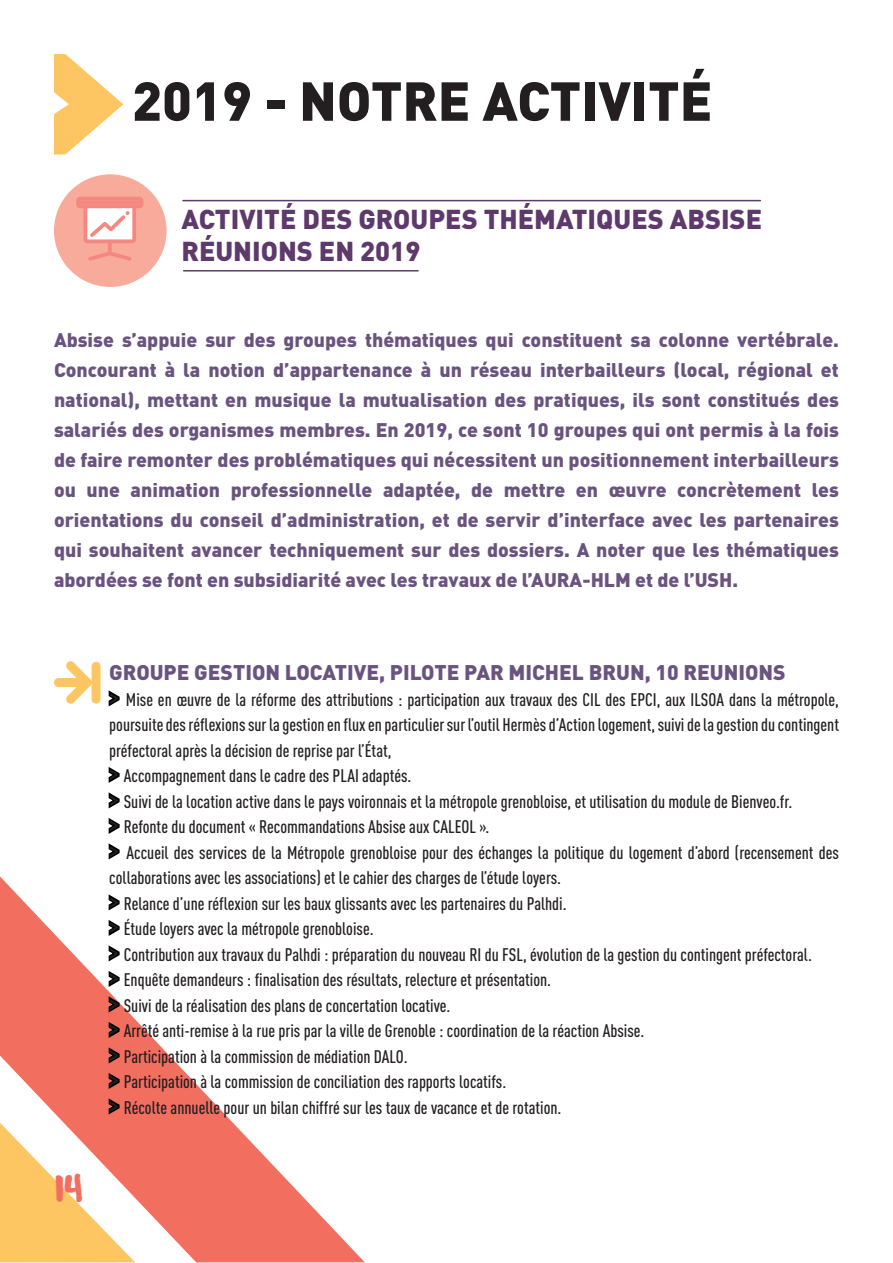
<style>
.page{position:relative;width:893px;height:1263px;background:#fff}
.page>*{position:absolute;margin:0;border:0;box-sizing:border-box;transform-origin:0 0}
.t1{font:900 54px "DIN Pro";color:#231f20}
.t2{font:28.5px "From Where You Are";color:#f26e5f}
.t3{font:900 27px/31.5px "DIN Pro";color:#5e396b}
.TITRE_VIOLET{font:900 21px "DIN Pro";color:#6a547f}
.TITRE_VIOLET-2{font:900 19.5px/30px "DIN Pro";color:#6a547f;text-align:justify}
.Paragraphe_noir{font:500 condensed 18px/25.5px "DIN Pro";color:#231f20;text-align:justify}
.s1{font-size:25.5px;color:#000}
</style>
<div class="page">
<svg style="left:0;top:876px;width:365px;height:386px"></svg>
<svg style="left:54px;top:54px;width:69px;height:100px"></svg>
<div style="left:54px;top:174px;width:113px;height:113px;background:#f8ab9a;border-radius:50%"></div>
<svg style="left:76px;top:197px;width:67px;height:64px"></svg>
<hr style="left:183px;top:200px;width:577px;height:1px;background:#603a6b">
<hr style="left:184px;top:270px;width:234px;height:2px;background:#603a6b">
<svg style="left:54px;top:661px;width:47px;height:43px"></svg>
<p class="t1" style="left:132px;top:55px;width:582px">2019 - NOTRE ACTIVITÉ</p>
<p class="t3" style="left:181px;top:200px;width:582px">ACTIVITÉ DES GROUPES THÉMATIQUES ABSISE<br>RÉUNIONS EN 2019</p>
<p class="TITRE_VIOLET-2" style="left:54px;top:322px;width:786px">Absise s’appuie sur des groupes thématiques qui constituent sa colonne vertébrale.<br>Concourant à la notion d’appartenance à un réseau interbailleurs (local, régional et national), mettant en musique la mutualisation des pratiques, ils sont constitués des salariés des organismes membres. En 2019, ce sont 10 groupes qui ont permis à la fois de faire remonter des problématiques qui nécessitent un positionnement interbailleurs ou une animation professionnelle adaptée, de mettre en œuvre concrètement les orientations du conseil d’administration, et de servir d’interface avec les partenaires qui souhaitent avancer techniquement sur des dossiers. A noter que les thématiques abordées se font en subsidiarité avec les travaux de l’AURA-HLM et de l’USH.</p>
<h2 class="t2" style="left:54px;top:1176px;width:31px">14</h2>
<p class="TITRE_VIOLET" style="left:109px;top:655px;width:678px">GROUPE GESTION LOCATIVE, PILOTE PAR MICHEL BRUN, 10 REUNIONS</p>
<p class="Paragraphe_noir" style="left:109px;top:685px;width:731px"><span class="s1">&gt;</span> Mise en œuvre de la réforme des attributions : participation aux travaux des CIL des EPCI, aux ILSOA dans la métropole, poursuite des réflexions sur la gestion en flux en particulier sur l’outil Hermès d’Action logement, suivi de la gestion du contingent préfectoral après la décision de reprise par l’État,</p>
<p class="Paragraphe_noir" style="left:109px;top:762px;width:304px"><span class="s1">&gt;</span> Accompagnement dans le cadre des PLAI adaptés.</p>
<p class="Paragraphe_noir" style="left:109px;top:787px;width:684px"><span class="s1">&gt;</span> Suivi de la location active dans le pays voironnais et la métropole grenobloise, et utilisation du module de Bienveo.fr.</p>
<p class="Paragraphe_noir" style="left:109px;top:813px;width:382px"><span class="s1">&gt;</span> Refonte du document « Recommandations Absise aux CALEOL ».</p>
<p class="Paragraphe_noir" style="left:109px;top:838px;width:731px"><span class="s1">&gt;</span> Accueil des services de la Métropole grenobloise pour des échanges la politique du logement d’abord (recensement des collaborations avec les associations) et le cahier des charges de l’étude loyers.</p>
<p class="Paragraphe_noir" style="left:109px;top:889px;width:459px"><span class="s1">&gt;</span> Relance d’une réflexion sur les baux glissants avec les partenaires du Palhdi.</p>
<p class="Paragraphe_noir" style="left:109px;top:915px;width:266px"><span class="s1">&gt;</span> Étude loyers avec la métropole grenobloise.</p>
<p class="Paragraphe_noir" style="left:109px;top:940px;width:704px"><span class="s1">&gt;</span> Contribution aux travaux du Palhdi : préparation du nouveau RI du FSL, évolution de la gestion du contingent préfectoral.</p>
<p class="Paragraphe_noir" style="left:109px;top:966px;width:443px"><span class="s1">&gt;</span> Enquête demandeurs : finalisation des résultats, relecture et présentation.</p>
<p class="Paragraphe_noir" style="left:109px;top:991px;width:343px"><span class="s1">&gt;</span> Suivi de la réalisation des plans de concertation locative.</p>
<p class="Paragraphe_noir" style="left:109px;top:1017px;width:537px"><span class="s1">&gt;</span> Arrêté anti-remise à la rue pris par la ville de Grenoble : coordination de la réaction Absise.</p>
<p class="Paragraphe_noir" style="left:109px;top:1042px;width:300px"><span class="s1">&gt;</span> Participation à la commission de médiation DALO.</p>
<p class="Paragraphe_noir" style="left:109px;top:1068px;width:398px"><span class="s1">&gt;</span> Participation à la commission de conciliation des rapports locatifs.</p>
<p class="Paragraphe_noir" style="left:109px;top:1093px;width:454px"><span class="s1">&gt;</span> Récolte annuelle pour un bilan chiffré sur les taux de vacance et de rotation.</p>
</div>
